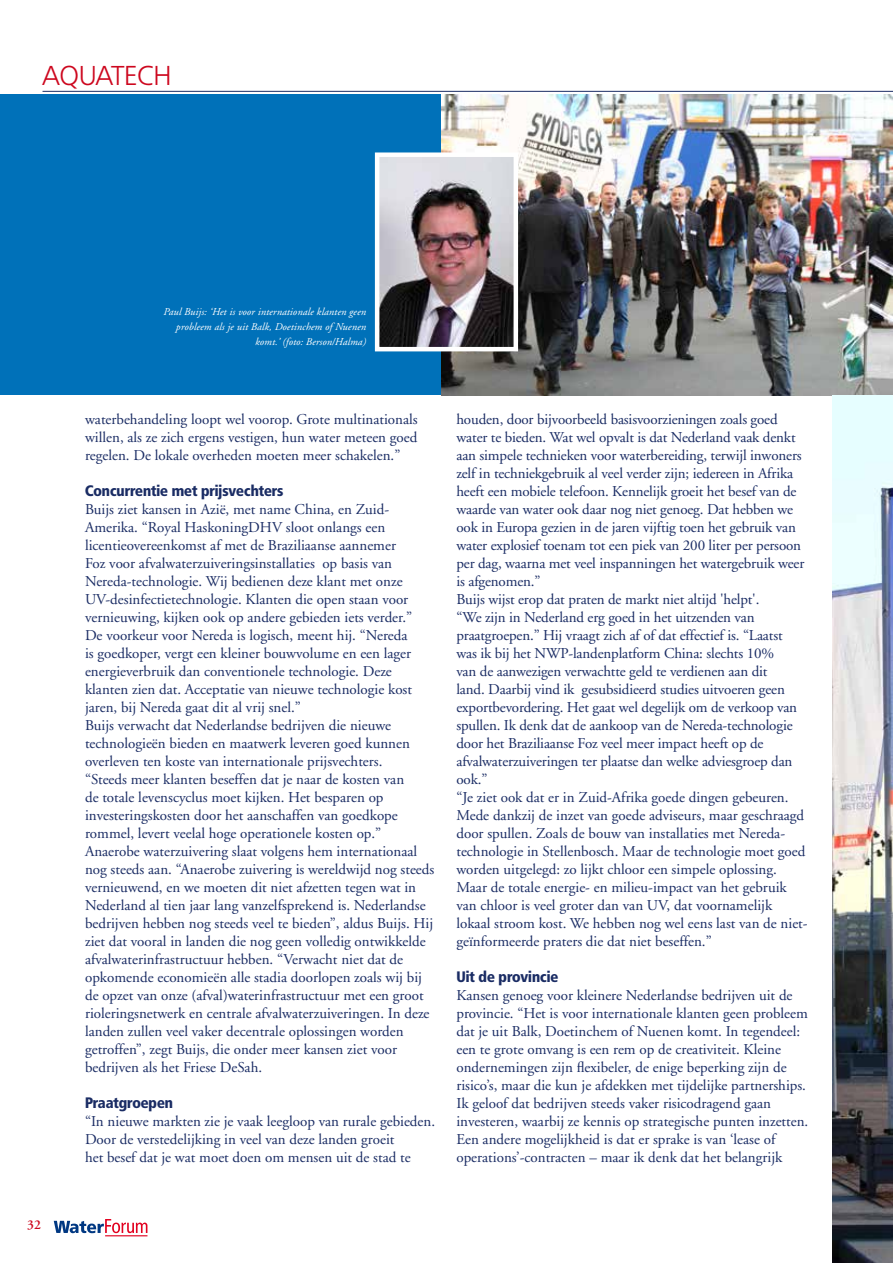
<style>
.page{position:relative;width:893px;height:1263px;background:#fff}
.page>*{position:absolute;margin:0;border:0;box-sizing:border-box;transform-origin:0 0}
.t1{font:300 27px "Frutiger BQ";color:#cd071e}
.t2{font:15px/18px "Adobe Garamond";color:#1a2c64}
.t3{font:900 15px "Frutiger Condensed BQ";color:#1a2c64}
.t4{font:600 13.5px "Adobe Garamond";color:#cd071e}
.t5{font:italic 10.5px/15px "Adobe Garamond";letter-spacing:.01em;color:#fff;text-align:right}
</style>
<div class="page">
<svg style="left:54px;top:1219px;width:93px;height:14px"></svg>
<hr style="left:105px;top:1235px;width:42px;height:1px;background:#e2001f">
<div style="left:0;top:95px;width:893px;height:300px;background:#0071b9"></div>
<hr style="left:43px;top:91px;width:850px;height:1px;background:#1a2c64">
<img style="left:442px;top:95px;width:451px;height:300px">
<img style="left:380px;top:157px;width:133px;height:189px">
<div style="left:375px;top:152px;width:143px;height:199px;border:4px solid #fff"></div>
<img style="left:832px;top:395px;width:61px;height:868px">
<h1 class="t1" style="left:43px;top:60px;width:130px">AQUATECH</h1>
<p class="t4" style="left:27px;top:1217px;width:15px">32</p>
<p class="t5" style="left:163px;top:304px;width:204px">Paul Buijs: ‘Het is voor internationale klanten geen probleem als je uit Balk, Doetinchem of Nuenen komt.’ (foto: Berson/Halma)</p>
<p class="t2" style="left:85px;top:410px;width:334px;text-align:justify">waterbehandeling loopt wel voorop. Grote multinationals willen, als ze zich ergens vestigen, hun water meteen goed regelen. De lokale overheden moeten meer schakelen.”</p>
<p class="t3" style="left:85px;top:481px;width:200px">Concurrentie met prijsvechters</p>
<p class="t2" style="left:85px;top:500px;width:351px">Buijs ziet kansen in Azië, met name China, en Zuid-Amerika. “Royal HaskoningDHV sloot onlangs een licentieovereenkomst af met de Braziliaanse aannemer<br>Foz voor afvalwaterzuiveringsinstallaties op basis van Nereda-technologie. Wij bedienen deze klant met onze UV-desinfectietechnologie. Klanten die open staan voor vernieuwing, kijken ook op andere gebieden iets verder.”<br>De voorkeur voor Nereda is logisch, meent hij. “Nereda<br>is goedkoper, vergt een kleiner bouwvolume en een lager energieverbruik dan conventionele technologie. Deze klanten zien dat. Acceptatie van nieuwe technologie kost jaren, bij Nereda gaat dit al vrij snel.”<br>Buijs verwacht dat Nederlandse bedrijven die nieuwe technologieën bieden en maatwerk leveren goed kunnen overleven ten koste van internationale prijsvechters.<br>“Steeds meer klanten beseffen dat je naar de kosten van<br>de totale levenscyclus moet kijken. Het besparen op investeringskosten door het aanschaffen van goedkope rommel, levert veelal hoge operationele kosten op.” Anaerobe waterzuivering slaat volgens hem internationaal nog steeds aan. “Anaerobe zuivering is wereldwijd nog steeds vernieuwend, en we moeten dit niet afzetten tegen wat in Nederland al tien jaar lang vanzelfsprekend is. Nederlandse bedrijven hebben nog steeds veel te bieden”, aldus Buijs. Hij ziet dat vooral in landen die nog geen volledig ontwikkelde afvalwaterinfrastructuur hebben. “Verwacht niet dat de opkomende economieën alle stadia doorlopen zoals wij bij de opzet van onze (afval)waterinfrastructuur met een groot rioleringsnetwerk en centrale afvalwaterzuiveringen. In deze landen zullen veel vaker decentrale oplossingen worden getroffen”, zegt Buijs, die onder meer kansen ziet voor bedrijven als het Friese DeSah.</p>
<p class="t3" style="left:85px;top:1093px;width:89px">Praatgroepen</p>
<p class="t2" style="left:85px;top:1112px;width:352px">“In nieuwe markten zie je vaak leegloop van rurale gebieden.<br>Door de verstedelijking in veel van deze landen groeit<br>het besef dat je wat moet doen om mensen uit de stad te</p>
<p class="t2" style="left:456px;top:410px;width:353px">houden, door bijvoorbeeld basisvoorzieningen zoals goed water te bieden. Wat wel opvalt is dat Nederland vaak denkt aan simpele technieken voor waterbereiding, terwijl inwoners zelf in techniekgebruik al veel verder zijn; iedereen in Afrika heeft een mobiele telefoon. Kennelijk groeit het besef van de waarde van water ook daar nog niet genoeg. Dat hebben we ook in Europa gezien in de jaren vijftig toen het gebruik van water explosief toenam tot een piek van 200 liter per persoon per dag, waarna met veel inspanningen het watergebruik weer is afgenomen.”<br>Buijs wijst erop dat praten de markt niet altijd 'helpt'.<br>“We zijn in Nederland erg goed in het uitzenden van praatgroepen.” Hij vraagt zich af of dat effectief is. “Laatst<br>was ik bij het NWP-landenplatform China: slechts 10%<br>van de aanwezigen verwachtte geld te verdienen aan dit<br>land. Daarbij vind ik gesubsidieerd studies uitvoeren geen exportbevordering. Het gaat wel degelijk om de verkoop van spullen. Ik denk dat de aankoop van de Nereda-technologie door het Braziliaanse Foz veel meer impact heeft op de afvalwaterzuiveringen ter plaatse dan welke adviesgroep dan ook.”<br>“Je ziet ook dat er in Zuid-Afrika goede dingen gebeuren.<br>Mede dankzij de inzet van goede adviseurs, maar geschraagd door spullen. Zoals de bouw van installaties met Nereda&shy;technologie in Stellenbosch. Maar de technologie moet goed worden uitgelegd: zo lijkt chloor een simpele oplossing.<br>Maar de totale energie- en milieu-impact van het gebruik van chloor is veel groter dan van UV, dat voornamelijk lokaal stroom kost. We hebben nog wel eens last van de niet&shy;geïnformeerde praters die dat niet beseffen.”</p>
<p class="t3" style="left:456px;top:967px;width:103px">Uit de provincie</p>
<p class="t2" style="left:456px;top:986px;width:353px">Kansen genoeg voor kleinere Nederlandse bedrijven uit de provincie. “Het is voor internationale klanten geen probleem dat je uit Balk, Doetinchem of Nuenen komt. In tegendeel: een te grote omvang is een rem op de creativiteit. Kleine ondernemingen zijn flexibeler, de enige beperking zijn de risico’s, maar die kun je afdekken met tijdelijke partnerships.<br>Ik geloof dat bedrijven steeds vaker risicodragend gaan investeren, waarbij ze kennis op strategische punten inzetten.<br>Een andere mogelijkheid is dat er sprake is van ‘lease of operations’-contracten – maar ik denk dat het belangrijk</p>
</div>
